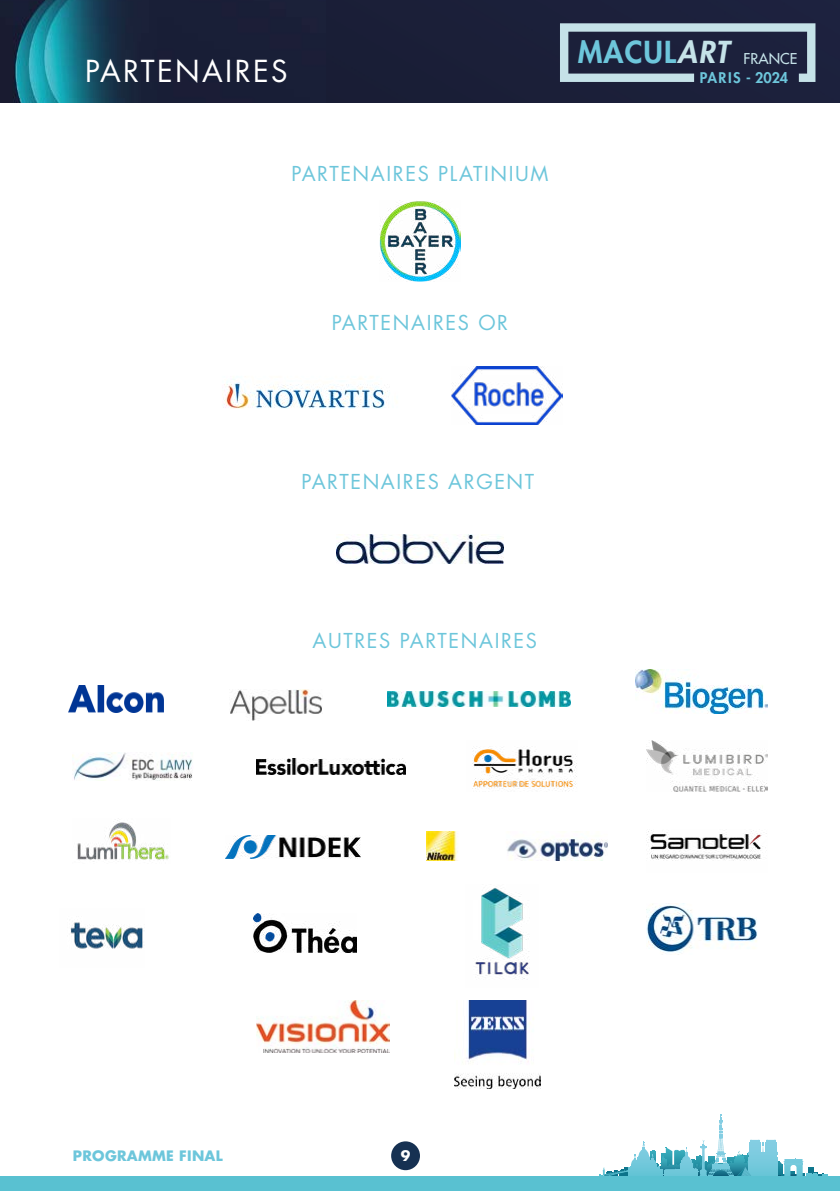
<style>
.page{position:relative;width:840px;height:1191px;background:#fff}
.page>*{position:absolute;margin:0;border:0;box-sizing:border-box;transform-origin:0 0}
.t1{font:29.6px "Futura Std";letter-spacing:.08em;color:#fff}
.t2{font:20px "Futura Std";letter-spacing:.08em;color:#6dc6db}
.t3{font:500 14.6px "Futura Std";color:#c5e2e8}
.t4{font:800 14.4px "Futura Std";letter-spacing:.02em;color:#6dc6db}
.t5{font:700 14px "Futura Std";letter-spacing:.02em;color:#6dc6db}
.t6{font:700 14px "Futura Std";color:#fff}
.s1{font-weight:800;font-size:29.4px;color:#6dc6db}
.s2{font-weight:800;font-style:italic;font-size:29.4px}
</style>
<div class="page">
<img style="left:0;top:0;width:326px;height:102px">
<div style="left:326px;top:0;width:513px;height:102px;background:#1b1f39"></div>
<svg style="left:599px;top:1114px;width:229px;height:62px"></svg>
<svg style="left:559px;top:23px;width:256px;height:59px;background:#49546a"></svg>
<div style="left:0;top:1176px;width:839px;height:15px;background:#59c1d1"></div>
<div style="left:391px;top:1141px;width:29px;height:29px;background:#163152;border-radius:50%"></div>
<img style="left:379px;top:201px;width:81px;height:81px">
<img style="left:223px;top:378px;width:167px;height:31px">
<img style="left:451px;top:367px;width:111px;height:57px">
<img style="left:336px;top:534px;width:167px;height:29px">
<img style="left:68px;top:686px;width:96px;height:26px">
<img style="left:230px;top:689px;width:92px;height:31px">
<img style="left:387px;top:691px;width:183px;height:15px">
<img style="left:635px;top:669px;width:132px;height:45px">
<img style="left:72px;top:752px;width:120px;height:28px">
<img style="left:257px;top:758px;width:148px;height:16px">
<img style="left:472px;top:747px;width:105px;height:44px">
<img style="left:646px;top:740px;width:121px;height:52px">
<img style="left:77px;top:820px;width:92px;height:42px">
<img style="left:426px;top:832px;width:181px;height:28px">
<img style="left:253px;top:913px;width:103px;height:39px">
<img style="left:646px;top:903px;width:111px;height:50px">
<img style="left:257px;top:1000px;width:132px;height:52px">
<img style="left:475px;top:888px;width:54px;height:91px">
<img style="left:225px;top:835px;width:135px;height:24px">
<img style="left:646px;top:830px;width:121px;height:31px">
<img style="left:454px;top:1000px;width:86px;height:88px">
<img style="left:70px;top:922px;width:73px;height:27px">
<h1 class="t1" style="left:85px;top:52px;width:204px">PARTENAIRES</h1>
<p class="t3" style="left:577px;top:49px;width:221px"><span class="s1">MACUL</span><span class="s2">ART</span> FRANCE</p>
<p class="t4" style="left:699px;top:69px;width:90px">PARIS - 2024</p>
<p class="t2" style="left:291px;top:161px;width:258px">PARTENAIRES PLATINIUM</p>
<p class="t2" style="left:331px;top:310px;width:178px">PARTENAIRES OR</p>
<p class="t2" style="left:301px;top:468px;width:234px">PARTENAIRES ARGENT</p>
<p class="t2" style="left:312px;top:627px;width:226px">AUTRES PARTENAIRES</p>
<p class="t5" style="left:73px;top:1146px;width:151px">PROGRAMME FINAL</p>
<p class="t6" style="left:400px;top:1146px;width:11px">9</p>
</div>
